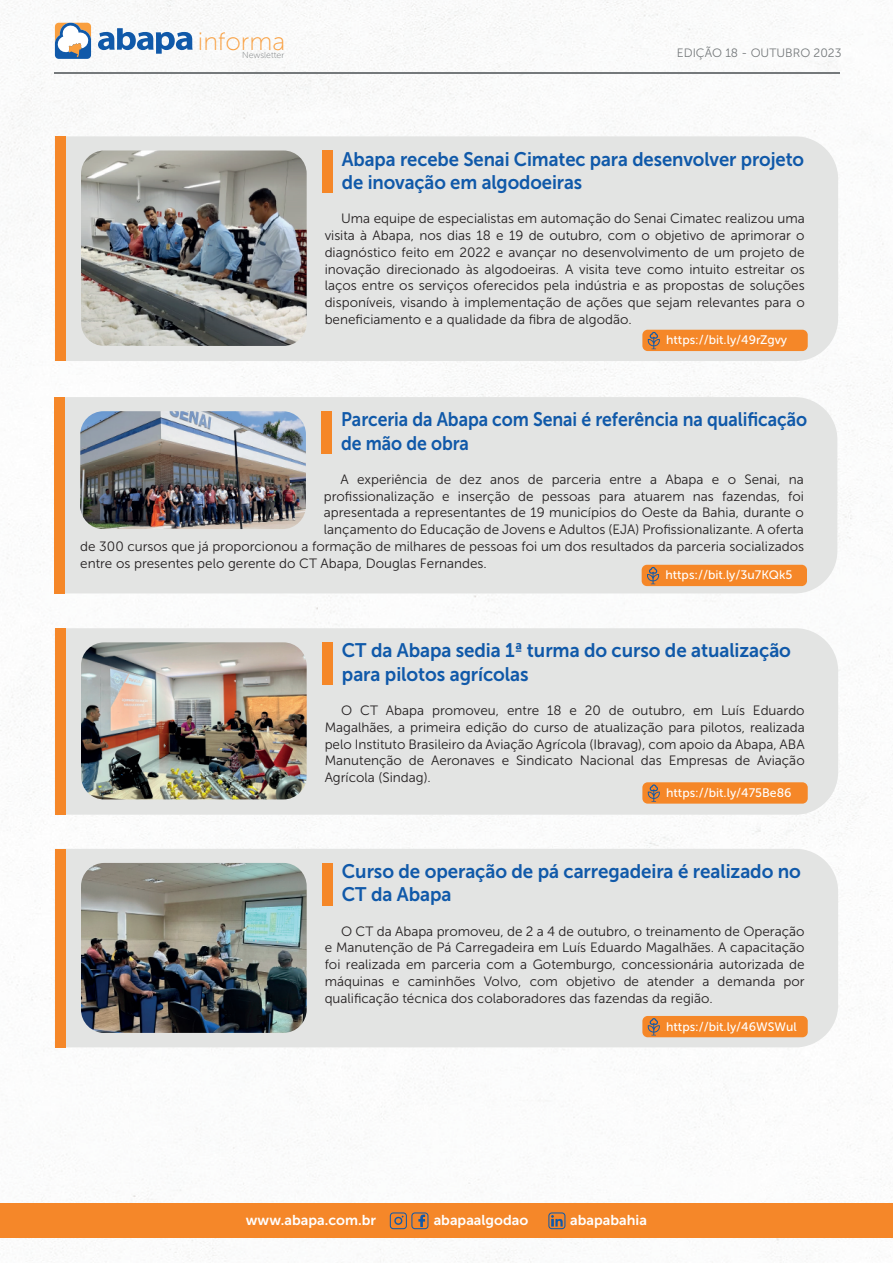
<style>
.page{position:relative;width:893px;height:1263px;background:#fff}
.page>*{position:absolute;margin:0;border:0;box-sizing:border-box;transform-origin:0 0}
.t1{font:25.05px "Museo Sans 100";color:#f99f3f}
.t2{font:19.5px/23.5px "Museo Sans 700";letter-spacing:-.005em;color:#1059a9;scale:.96 1}
.t3{font:19.5px/23.5px "Museo Sans 700";letter-spacing:-.005em;color:#1059a9;scale:.95 1}
.t4{font:19.5px/23.5px "Museo Sans 700";letter-spacing:-.005em;color:#1059a9;scale:.9 1}
.t5{font:14.25px "Museo Sans 700";color:#fff}
.t6{font:13.5px/16.8px "Museo Sans 300";color:#231f20;text-align:justify}
.t7{font:12.3px "Museo Sans 500";color:#fff}
.t8{font:12.15px "Museo Sans 300";color:#75797b}
.t9{font:8.7px "Museo Sans 100";color:#75797b}
</style>
<div class="page">
<img style="left:0;top:0;width:893px;height:1263px">
<hr style="left:54px;top:72px;width:786px;height:2px;background:#75797b">
<svg style="left:98px;top:28px;width:95px;height:26px"></svg>
<svg style="left:55px;top:23px;width:36px;height:36px"></svg>
<div style="left:0;top:1204px;width:893px;height:34px;background:#f58729"></div>
<svg style="left:390px;top:1212px;width:38px;height:17px"></svg>
<svg style="left:548px;top:1212px;width:17px;height:17px"></svg>
<div style="left:66px;top:628px;width:772px;height:187px;background:#e3e4e3"></div>
<div style="left:642px;top:782px;width:166px;height:22px;background:#f58728;border-radius:5px"></div>
<svg style="left:648px;top:784px;width:12px;height:18px"></svg>
<div style="left:55px;top:628px;width:11px;height:187px;background:#f58728"></div>
<div style="left:322px;top:642px;width:11px;height:43px;background:#f58728"></div>
<img style="left:81px;top:642px;width:226px;height:157px">
<div style="left:66px;top:849px;width:772px;height:198px;background:#e3e4e3"></div>
<div style="left:642px;top:1016px;width:166px;height:21px;background:#f58728;border-radius:5px"></div>
<svg style="left:648px;top:1018px;width:12px;height:17px"></svg>
<div style="left:55px;top:849px;width:11px;height:198px;background:#f58728"></div>
<div style="left:322px;top:863px;width:11px;height:42px;background:#f58728"></div>
<img style="left:81px;top:863px;width:226px;height:170px">
<div style="left:66px;top:136px;width:772px;height:225px;background:#e3e4e3"></div>
<div style="left:642px;top:330px;width:166px;height:21px;background:#f58728;border-radius:5px"></div>
<svg style="left:648px;top:332px;width:12px;height:17px"></svg>
<div style="left:55px;top:136px;width:11px;height:225px;background:#f58728"></div>
<div style="left:322px;top:150px;width:11px;height:43px;background:#f58728"></div>
<img style="left:81px;top:150px;width:226px;height:196px">
<div style="left:65px;top:397px;width:772px;height:196px;background:#e3e4e3"></div>
<div style="left:642px;top:565px;width:165px;height:21px;background:#f58728;border-radius:5px"></div>
<svg style="left:647px;top:567px;width:12px;height:17px"></svg>
<div style="left:54px;top:397px;width:11px;height:197px;background:#f58728"></div>
<div style="left:322px;top:411px;width:10px;height:43px;background:#f58728"></div>
<img style="left:80px;top:411px;width:226px;height:118px">
<h1 class="t1" style="left:198px;top:28px;width:89px">informa</h1>
<p class="t9" style="left:242px;top:51px;width:44px">Newsletter</p>
<p class="t8" style="left:677px;top:47px;width:166px">EDIÇÃO 18 - OUTUBRO 2023</p>
<h2 class="t3" style="left:342px;top:147px;width:488px">Abapa recebe Senai Cimatec para desenvolver projeto de inovação em algodoeiras</h2>
<p class="t6" style="left:325px;top:210px;width:482px;text-indent:16px">Uma equipe de especialistas em automação do Senai Cimatec realizou uma visita à Abapa, nos dias 18 e 19 de outubro, com o objetivo de aprimorar o diagnóstico feito em 2022 e avançar no desenvolvimento de um projeto de inovação direcionado às algodoeiras. A visita teve como intuito estreitar os laços entre os serviços oferecidos pela indústria e as propostas de soluções disponíveis, visando à implementação de ações que sejam relevantes para o beneficiamento e a qualidade da fibra de algodão.</p>
<p class="t7" style="left:666px;top:333px;width:123px">https://bit.ly/49rZgvy</p>
<h2 class="t4" style="left:341px;top:408px;width:519px">Parceria da Abapa com Senai é referência na qualificação de mão de obra</h2>
<p class="t6" style="left:340px;top:471px;width:465px">A experiência de dez anos de parceria entre a Abapa e o Senai, na</p>
<p class="t6" style="left:324px;top:488px;width:481px">profissionalização e inserção de pessoas para atuarem nas fazendas, foi</p>
<p class="t6" style="left:324px;top:504px;width:481px">apresentada a representantes de 19 municípios do Oeste da Bahia, durante o</p>
<p class="t6" style="left:324px;top:521px;width:481px">lançamento do Educação de Jovens e Adultos (EJA) Profissionalizante. A oferta</p>
<p class="t6" style="left:80px;top:538px;width:725px">de 300 cursos que já proporcionou a formação de milhares de pessoas foi um dos resultados da parceria socializados</p>
<p class="t6" style="left:80px;top:555px;width:408px">entre os presentes pelo gerente do CT Abapa, Douglas Fernandes.</p>
<p class="t7" style="left:665px;top:568px;width:129px">https://bit.ly/3u7KQk5</p>
<h2 class="t2" style="left:342px;top:639px;width:469px">CT da Abapa sedia 1ª turma do curso de atualização para pilotos agrícolas</h2>
<p class="t6" style="left:325px;top:702px;width:482px;text-indent:16px">O CT Abapa promoveu, entre 18 e 20 de outubro, em Luís Eduardo Magalhães, a primeira edição do curso de atualização para pilotos, realizada pelo Instituto Brasileiro da Aviação Agrícola (Ibravag), com apoio da Abapa, ABA Manutenção de Aeronaves e Sindicato Nacional das Empresas de Aviação Agrícola (Sindag).</p>
<p class="t7" style="left:666px;top:786px;width:127px">https://bit.ly/475Be86</p>
<h2 class="t2" style="left:342px;top:859px;width:480px">Curso de operação de pá carregadeira é realizado no<br>CT da Abapa</h2>
<p class="t6" style="left:325px;top:922px;width:482px;text-indent:16px">O CT da Abapa promoveu, de 2 a 4 de outubro, o treinamento de Operação e Manutenção de Pá Carregadeira em Luís Eduardo Magalhães. A capacitação foi realizada em parceria com a Gotemburgo, concessionária autorizada de máquinas e caminhões Volvo, com objetivo de atender a demanda por qualificação técnica dos colaboradores das fazendas da região.</p>
<p class="t7" style="left:666px;top:1019px;width:132px">https://bit.ly/46WSWul</p>
<p class="t5" style="left:246px;top:1212px;width:132px">www.abapa.com.br</p>
<p class="t5" style="left:434px;top:1212px;width:96px">abapaalgodao</p>
<p class="t5" style="left:570px;top:1212px;width:78px">abapabahia</p>
</div>
